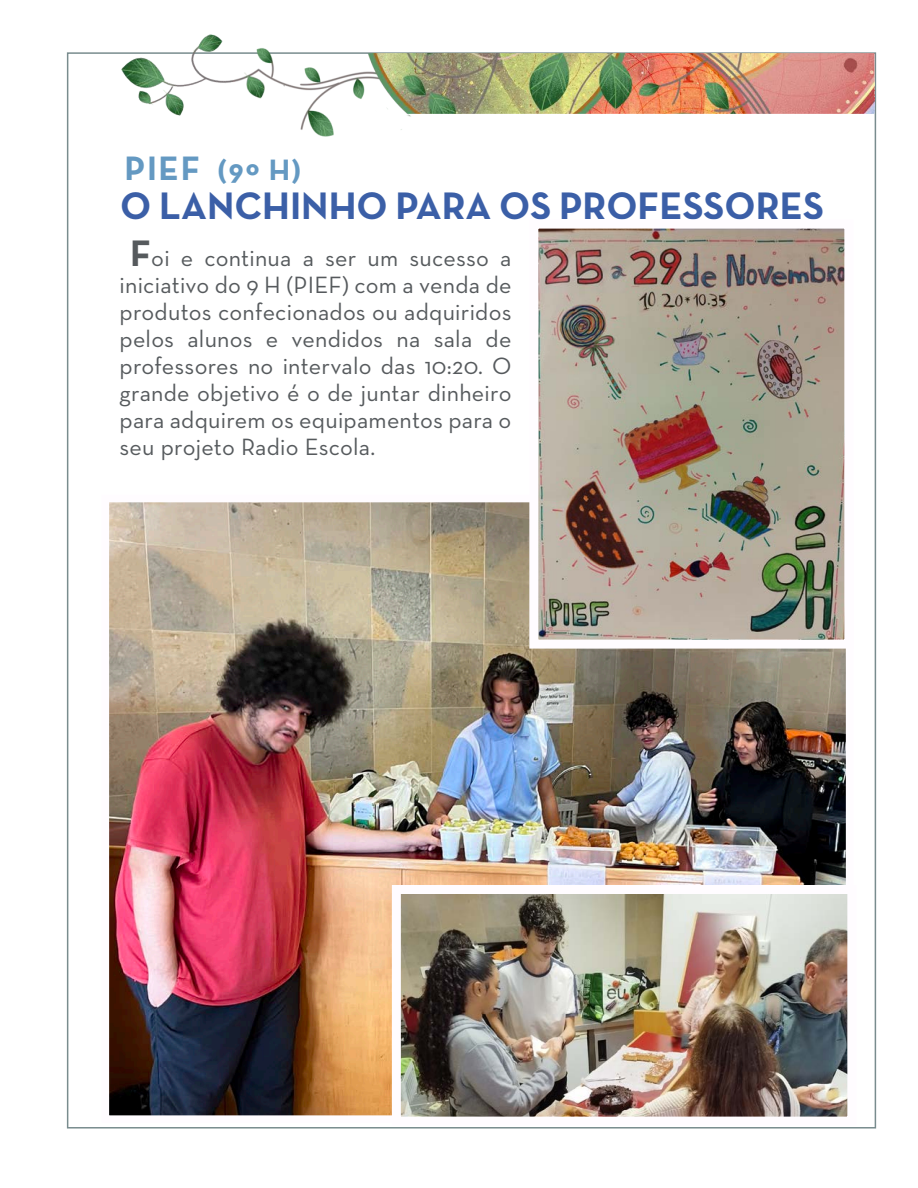
<style>
.page{position:relative;width:918px;height:1188px;background:#fff}
.page>*{position:absolute;margin:0;border:0;box-sizing:border-box;transform-origin:0 0}
.t1{font:700 39px "Neutra Text TF";color:#3b5fa7}
.t2{font:700 30px "Neutra Text TF";color:#6499c2}
.t3{font:24px/27px "Neutra Text";letter-spacing:.01em;color:#565a5d;text-align:justify}
.s1{font-size:34.5px}
.s2{font-weight:700;font-size:37.5px}
</style>
<div class="page">
<img style="left:121px;top:34px;width:754px;height:102px">
<img style="left:111px;top:504px;width:733px;height:610px">
<div style="left:102px;top:495px;width:751px;height:628px;border:8px solid #fffcff"></div>
<img style="left:539px;top:230px;width:304px;height:409px">
<div style="left:529px;top:220px;width:324px;height:429px;border:9px solid #fffcff"></div>
<img style="left:402px;top:895px;width:444px;height:221px">
<div style="left:392px;top:885px;width:464px;height:241px;border:9px solid #fffcff"></div>
<p class="t2" style="left:125px;top:151px;width:178px"><span class="s1">PIEF</span> (9º H)</p>
<p class="t1" style="left:120px;top:181px;width:705px">O LANCHINHO PARA OS PROFESSORES</p>
<p class="t3" style="left:120px;top:244px;width:393px;text-indent:10px"><span class="s2">F</span>oi e continua a ser um sucesso a iniciativo do 9 H (PIEF) com a venda de produtos confecionados ou adquiridos pelos alunos e vendidos na sala de professores no intervalo das 10:20. O grande objetivo é o de juntar dinheiro para adquirem os equipamentos para o seu projeto Radio Escola.</p>
</div>
